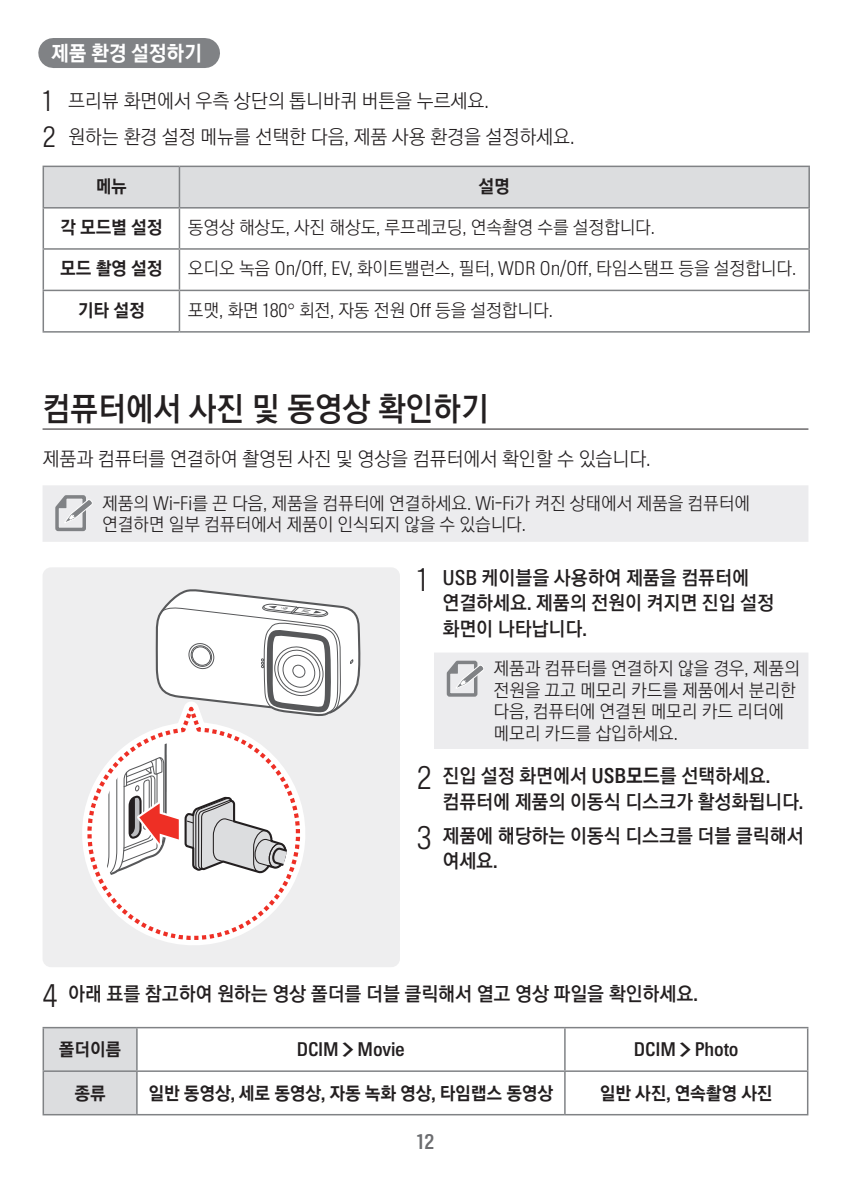
<style>
.page{position:relative;width:851px;height:1191px;background:#fff}
.page>*{position:absolute;margin:0;border:0;box-sizing:border-box;transform-origin:0 0}
.t1{font:33px "Inavi Rix Go B";letter-spacing:-.01em;color:#231f20;scale:.95 1}
.t2{font:21px "Inavi Rix Go EB";letter-spacing:-.01em;color:#fff;scale:.95 1}
.t3{font:19.5px/25.5px "Inavi Rix Go B";letter-spacing:-.01em;color:#231f20}
.t4{font:19.5px/36.3px "Inavi Rix Go L";letter-spacing:-.01em;color:#231f20}
.t5{font:19.5px "Inavi Rix Go EB";color:#6c6d70}
.t6{font:18px/21.6px "Inavi Rix Go L";letter-spacing:-.01em;color:#231f20}
.t7{font:18px "Inavi Rix Go EB";letter-spacing:-.01em;color:#231f20}
.s1{font-size:27px}
.s2{font-family:"Inavi Rix Go L";font-size:30px}
.s3{font-family:"Inavi Rix Go EB"}
.s4{font-size:14.4px}
</style>
<div class="page">
<div style="left:53px;top:38px;width:151px;height:30px;background:#808285"></div>
<hr style="left:204px;top:38px;width:1px;height:30px;background:#808285">
<hr style="left:43px;top:428px;width:765px;height:1px;background:#231f20">
<div style="left:44px;top:167px;width:764px;height:40px;background:#dcdddf"></div>
<hr style="left:43px;top:207px;width:136px;height:1px;background:#808285">
<hr style="left:43px;top:208px;width:1px;height:40px;background:#808285">
<hr style="left:179px;top:207px;width:630px;height:1px;background:#808285">
<hr style="left:179px;top:208px;width:1px;height:40px;background:#808285">
<hr style="left:808px;top:208px;width:1px;height:40px;background:#808285">
<hr style="left:43px;top:248px;width:136px;height:2px;background:#808285">
<hr style="left:43px;top:250px;width:1px;height:40px;background:#808285">
<hr style="left:179px;top:248px;width:630px;height:2px;background:#808285">
<hr style="left:179px;top:250px;width:1px;height:40px;background:#808285">
<hr style="left:808px;top:250px;width:1px;height:40px;background:#808285">
<hr style="left:43px;top:290px;width:136px;height:1px;background:#808285">
<hr style="left:43px;top:291px;width:1px;height:40px;background:#808285">
<hr style="left:179px;top:290px;width:630px;height:1px;background:#808285">
<hr style="left:179px;top:291px;width:1px;height:40px;background:#808285">
<hr style="left:808px;top:291px;width:1px;height:40px;background:#808285">
<hr style="left:43px;top:331px;width:136px;height:1px;background:#808285">
<hr style="left:179px;top:331px;width:630px;height:1px;background:#808285">
<hr style="left:179px;top:167px;width:1px;height:40px;background:#808285">
<hr style="left:808px;top:167px;width:1px;height:40px;background:#808285">
<hr style="left:43px;top:166px;width:136px;height:1px;background:#808285">
<hr style="left:43px;top:167px;width:1px;height:40px;background:#808285">
<hr style="left:179px;top:166px;width:630px;height:1px;background:#808285">
<div style="left:43px;top:485px;width:765px;height:57px;background:#ececee"></div>
<svg style="left:54px;top:494px;width:38px;height:39px"></svg>
<div style="left:43px;top:567px;width:357px;height:400px;background:#eeeeef;border-radius:9px"></div>
<svg style="left:82px;top:804px;width:210px;height:141px"></svg>
<svg style="left:87px;top:589px;width:273px;height:297px"></svg>
<div style="left:434px;top:653px;width:374px;height:96px;background:#ececee"></div>
<div style="left:44px;top:1028px;width:92px;height:86px;background:#dcdddf"></div>
<hr style="left:137px;top:1027px;width:428px;height:1px;background:#808285">
<hr style="left:565px;top:1027px;width:243px;height:1px;background:#808285">
<hr style="left:564px;top:1028px;width:1px;height:42px;background:#808285">
<hr style="left:806px;top:1028px;width:2px;height:42px;background:#808285">
<hr style="left:137px;top:1070px;width:428px;height:2px;background:#808285">
<hr style="left:565px;top:1070px;width:243px;height:2px;background:#808285">
<hr style="left:564px;top:1072px;width:1px;height:42px;background:#808285">
<hr style="left:806px;top:1072px;width:2px;height:42px;background:#808285">
<hr style="left:43px;top:1114px;width:94px;height:1px;background:#808285">
<hr style="left:137px;top:1114px;width:428px;height:1px;background:#808285">
<hr style="left:565px;top:1114px;width:243px;height:1px;background:#808285">
<hr style="left:136px;top:1028px;width:2px;height:42px;background:#808285">
<hr style="left:136px;top:1072px;width:2px;height:42px;background:#808285">
<hr style="left:43px;top:1027px;width:94px;height:1px;background:#808285">
<hr style="left:43px;top:1028px;width:1px;height:42px;background:#808285">
<hr style="left:43px;top:1070px;width:94px;height:2px;background:#808285">
<hr style="left:43px;top:1072px;width:1px;height:42px;background:#808285">
<p class="t2" style="left:51px;top:39px;width:160px">제품 환경 설정하기</p>
<p class="t4" style="left:43px;top:82px;width:533px"><span class="s1">1</span> 프리뷰 화면에서 우측 상단의 톱니바퀴 버튼을 누르세요.<br><span class="s1">2</span> 원하는 환경 설정 메뉴를 선택한 다음, 제품 사용 환경을 설정하세요.</p>
<p class="t7" style="left:96px;top:174px;width:33px">메뉴</p>
<p class="t7" style="left:478px;top:174px;width:33px">설명</p>
<p class="t7" style="left:60px;top:215px;width:104px">각 모드별 설정</p>
<p class="t6" style="left:188px;top:216px;width:468px">동영상 해상도, 사진 해상도, 루프레코딩, 연속촬영 수를 설정합니다.</p>
<p class="t7" style="left:60px;top:257px;width:104px">모드 촬영 설정</p>
<p class="t6" style="left:188px;top:258px;width:609px">오디오 녹음 On/Off, EV, 화이트밸런스, 필터, WDR On/Off, 타임스탬프 등을 설정합니다.</p>
<p class="t7" style="left:78px;top:298px;width:68px">기타 설정</p>
<p class="t6" style="left:188px;top:299px;width:366px">포맷, 화면 180° 회전, 자동 전원 Off 등을 설정합니다.</p>
<h1 class="t1" style="left:43px;top:386px;width:471px">컴퓨터에서 사진 및 동영상 확인하기</h1>
<p class="t4" style="left:43px;top:440px;width:609px">제품과 컴퓨터를 연결하여 촬영된 사진 및 영상을 컴퓨터에서 확인할 수 있습니다.</p>
<p class="t6" style="left:102px;top:492px;width:649px">제품의 Wi-Fi를 끈 다음, 제품을 컴퓨터에 연결하세요. Wi-Fi가 켜진 상태에서 제품을 컴퓨터에 연결하면 일부 컴퓨터에서 제품이 인식되지 않을 수 있습니다.</p>
<p class="t3" style="left:442px;top:564px;width:333px;text-indent:-26px"><span class="s2">1</span> USB 케이블을 사용하여 제품을 컴퓨터에 연결하세요. 제품의 전원이 켜지면 진입 설정 화면이 나타납니다.</p>
<p class="t6" style="left:493px;top:657px;width:308px">제품과 컴퓨터를 연결하지 않을 경우, 제품의 전원을 끄고 메모리 카드를 제품에서 분리한 다음, 컴퓨터에 연결된 메모리 카드 리더에 메모리 카드를 삽입하세요.</p>
<p class="t3" style="left:442px;top:762px;width:362px;text-indent:-26px"><span class="s2">2</span> 진입 설정 화면에서 <span class="s3">USB모드</span>를 선택하세요. 컴퓨터에 제품의 이동식 디스크가 활성화됩니다.</p>
<p class="t3" style="left:442px;top:822px;width:362px;text-indent:-26px"><span class="s2">3</span> 제품에 해당하는 이동식 디스크를 더블 클릭해서 여세요.</p>
<p class="t3" style="left:43px;top:981px;width:656px"><span class="s2">4</span> 아래 표를 참고하여 원하는 영상 폴더를 더블 클릭해서 열고 영상 파일을 확인하세요.</p>
<p class="t7" style="left:59px;top:1037px;width:64px">폴더이름</p>
<p class="t7" style="left:297px;top:1037px;width:110px">DCIM <span class="s4">&gt;</span> Movie</p>
<p class="t7" style="left:633px;top:1037px;width:106px">DCIM <span class="s4">&gt;</span> Photo</p>
<p class="t7" style="left:74px;top:1080px;width:33px">종류</p>
<p class="t7" style="left:148px;top:1080px;width:406px">일반 동영상, 세로 동영상, 자동 녹화 영상, 타임랩스 동영상</p>
<p class="t7" style="left:599px;top:1080px;width:174px">일반 사진, 연속촬영 사진</p>
<p class="t5" style="left:417px;top:1128px;width:19px">12</p>
</div>
